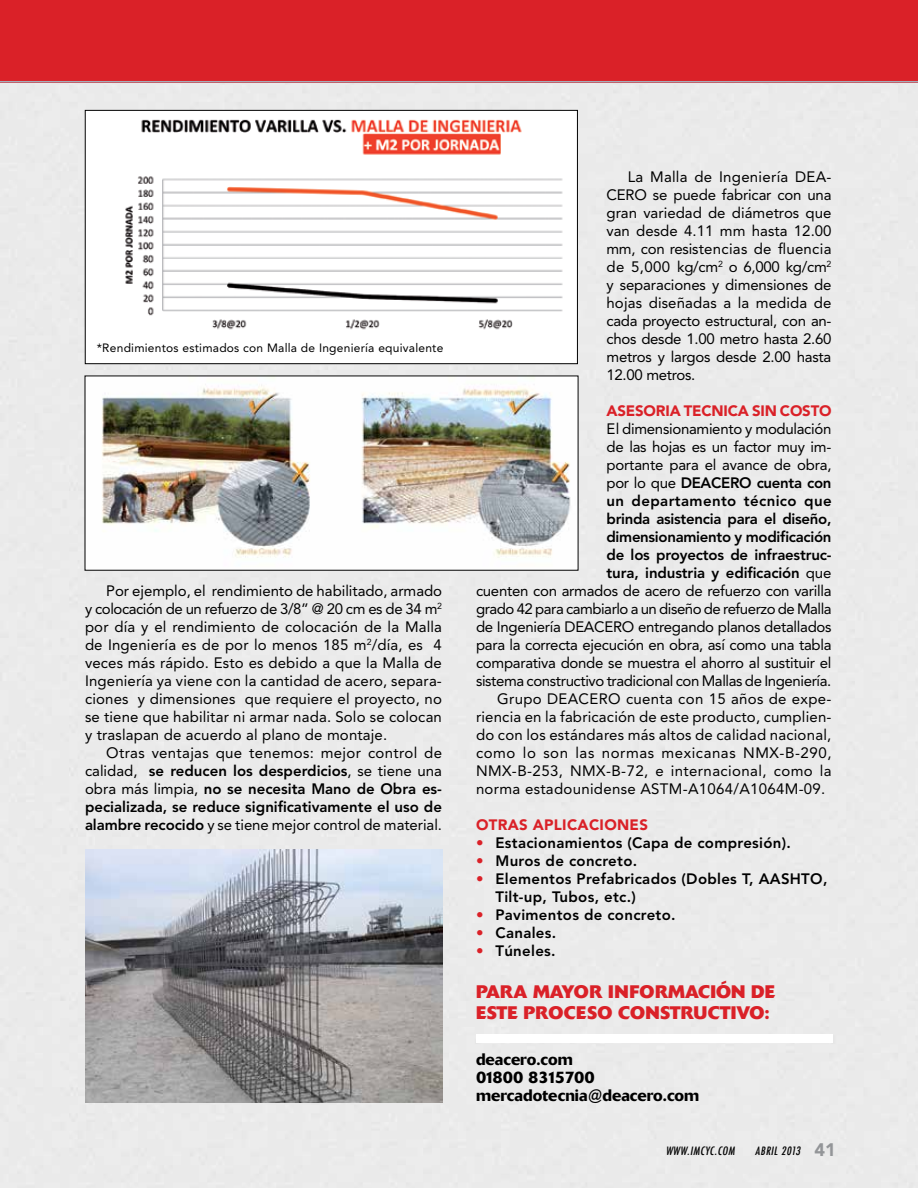
<style>
.page{position:relative;width:918px;height:1188px;background:#fff}
.page>*{position:absolute;margin:0;border:0;box-sizing:border-box;transform-origin:0 0}
.t1{font:700 18px/21px "Delta";color:#da2128}
.t2{font:500 16.5px/18px "Delta";color:#000}
.t3{font:15px/18px "Avenir";letter-spacing:-.02em;color:#000;text-align:justify}
.t4{font:800 15px/18px "Avenir";color:#000;text-align:justify}
.t5{font:800 15px/18px "Avenir";letter-spacing:.02em;color:#000}
.t6{font:800 15px "Avenir";letter-spacing:-.02em;color:#000}
.t7{font:15px "Avenir";letter-spacing:.02em;color:#000}
.t8{font:15px "Avenir";letter-spacing:.01em;color:#000}
.t9{font:15px "Avenir";letter-spacing:.015em;color:#000}
.t10{font:15px "Avenir";letter-spacing:.025em;color:#000}
.t11{font:15px "Avenir";letter-spacing:.04em;color:#000}
.t12{font:800 15px "Avenir";letter-spacing:.025em;color:#000}
.t13{font:900 15px "Avenir";letter-spacing:-.01em;color:#da2128}
.t14{font:900 15px "Avenir";letter-spacing:.02em;color:#da2128}
.t15{font:12px "Avenir";letter-spacing:.02em;color:#000}
.t16{font:italic 500 condensed 11.25px "Futura";color:#000}
.s1{font-weight:400}
.s2{font-weight:900;color:#da2128}
.s3{font-family:"Avenir";font-weight:900;font-style:normal;font-stretch:normal;font-size:18px;color:#939598}
</style>
<div class="page">
<div style="left:0;top:82px;width:918px;height:1106px;background:#eaeaea"></div>
<div style="left:0;top:0;width:918px;height:82px;background:#da2128"></div>
<hr style="left:0;top:81px;width:918px;height:1px;background:#a5adb9">
<div style="left:476px;top:1034px;width:357px;height:8px;background:#fff"></div>
<img style="left:85px;top:849px;width:357px;height:254px">
<div style="left:85px;top:110px;width:492px;height:254px;background:#fff"></div>
<img style="left:125px;top:119px;width:438px;height:211px">
<div style="left:85px;top:110px;width:493px;height:254px;border:1px solid #000"></div>
<img style="left:87px;top:378px;width:489px;height:191px">
<p class="t15" style="left:97px;top:341px;width:348px">*Rendimientos estimados con Malla de Ingeniería equivalente</p>
<p class="t3" style="left:85px;top:582px;width:359px;text-indent:21px">Por ejemplo, el rendimiento de habilitado, armado y colocación de un refuerzo de 3/8” @ 20 cm es de 34 m<sup>2 </sup>por día y el rendimiento de colocación de la Malla de Ingeniería es de por lo menos 185 m<sup>2</sup>/día, es 4 veces más rápido. Esto es debido a que la Malla de Ingeniería ya viene con la cantidad de acero, separa&shy;ciones y dimensiones que requiere el proyecto, no se tiene que habilitar ni armar nada. Solo se colocan y traslapan de acuerdo al plano de montaje.</p>
<p class="t4" style="left:85px;top:744px;width:359px;text-indent:21px"><span class="s1">Otras ventajas que tenemos: mejor control de calidad,</span> se reducen los desperdicios<span class="s1">, se tiene una obra más limpia,</span> no se necesita Mano de Obra es&shy;pecializada, se reduce significativamente el uso de alambre recocido <span class="s1">y se tiene mejor control de material.</span></p>
<p class="t3" style="left:607px;top:167px;width:227px;text-indent:21px">La Malla de Ingeniería DEA-CERO se puede fabricar con una gran variedad de diámetros que van desde 4.11 mm hasta 12.00 mm, con resistencias de fluencia de 5,000 kg/cm<sup>2</sup> o 6,000 kg/cm<sup>2 </sup>y separaciones y dimensiones de hojas diseñadas a la medida de cada proyecto estructural, con an&shy;chos desde 1.00 metro hasta 2.60 metros y largos desde 2.00 hasta 12.00 metros.</p>
<p class="t13" style="left:607px;top:401px;width:227px">ASESORIA TECNICA SIN COSTO</p>
<p class="t3" style="left:607px;top:419px;width:226px">El dimensionamiento y modulación</p>
<p class="t3" style="left:607px;top:437px;width:226px">de las hojas es un factor muy im-</p>
<p class="t3" style="left:607px;top:455px;width:227px">portante para el avance de obra,</p>
<p class="t6" style="left:607px;top:473px;width:227px"><span class="s1">por lo que</span> DEACERO cuenta con</p>
<p class="t12" style="left:607px;top:491px;width:227px">un departamento técnico que</p>
<p class="t6" style="left:607px;top:509px;width:227px">brinda asistencia para el diseño,</p>
<p class="t6" style="left:607px;top:527px;width:227px">dimensionamiento y modificación</p>
<p class="t4" style="left:607px;top:545px;width:227px">de los proyectos de infraestruc-</p>
<p class="t4" style="left:607px;top:563px;width:227px">tura, industria y edificación <span class="s1">que</span></p>
<p class="t3" style="left:476px;top:581px;width:357px">cuenten con armados de acero de refuerzo con varilla</p>
<p class="t3" style="left:476px;top:599px;width:357px">grado 42 para cambiarlo a un diseño de refuerzo de Malla</p>
<p class="t3" style="left:476px;top:617px;width:357px">de Ingeniería DEACERO entregando planos detallados</p>
<p class="t3" style="left:476px;top:635px;width:357px">para la correcta ejecución en obra, así como una tabla</p>
<p class="t3" style="left:476px;top:653px;width:357px">comparativa donde se muestra el ahorro al sustituir el</p>
<p class="t3" style="left:476px;top:671px;width:357px">sistema constructivo tradicional con Mallas de Ingeniería.</p>
<p class="t7" style="left:497px;top:690px;width:336px">Grupo DEACERO cuenta con 15 años de expe-</p>
<p class="t8" style="left:476px;top:708px;width:357px">riencia en la fabricación de este producto, cumplien-</p>
<p class="t9" style="left:476px;top:726px;width:357px">do con los estándares más altos de calidad nacional,</p>
<p class="t11" style="left:476px;top:744px;width:357px">como lo son las normas mexicanas NMX-B-290,</p>
<p class="t10" style="left:476px;top:762px;width:357px">NMX-B-253, NMX-B-72, e internacional, como la</p>
<p class="t7" style="left:476px;top:780px;width:351px">norma estadounidense ASTM-A1064/A1064M-09.</p>
<p class="t14" style="left:476px;top:815px;width:174px">OTRAS APLICACIONES</p>
<p class="t5" style="left:476px;top:833px;width:316px"><span class="s2">•</span> Estacionamientos (Capa de compresión).</p>
<p class="t5" style="left:476px;top:851px;width:163px"><span class="s2">•</span> Muros de concreto.</p>
<p class="t5" style="left:496px;top:869px;width:333px;text-indent:-20px"><span class="s2">•</span> Elementos Prefabricados (Dobles T, AASHTO,<br>Tilt-up, Tubos, etc.)</p>
<p class="t5" style="left:476px;top:905px;width:201px"><span class="s2">•</span> Pavimentos de concreto.</p>
<p class="t5" style="left:476px;top:923px;width:82px"><span class="s2">•</span> Canales.</p>
<p class="t5" style="left:476px;top:941px;width:81px"><span class="s2">•</span> Túneles.</p>
<p class="t1" style="left:476px;top:981px;width:301px">PARA MAYOR INFORMACIÓN DE<br>ESTE PROCESO CONSTRUCTIVO:</p>
<p class="t2" style="left:476px;top:1050px;width:225px">deacero.com<br>01800 8315700 mercadotecnia@deacero.com</p>
<p class="t16" style="left:666px;top:1143px;width:73px">WWW.IMCYC.COM</p>
<p class="t16" style="left:755px;top:1143px;width:82px">ABRIL 2013 <span class="s3">4 1</span></p>
</div>
